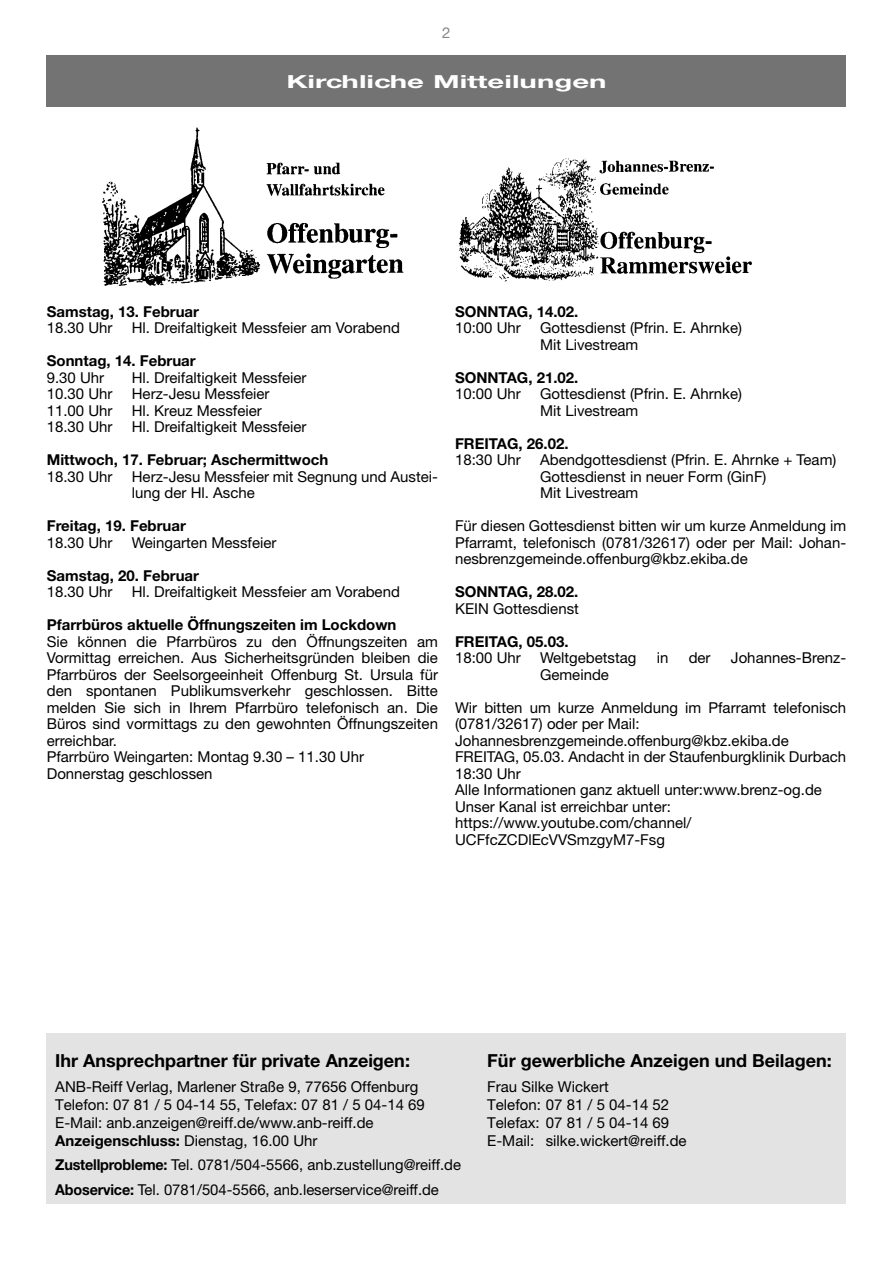
<style>
.page{position:relative;width:893px;height:1263px;background:#fff}
.page>*{position:absolute;margin:0;border:0;box-sizing:border-box;transform-origin:0 0}
.t1{font:700 18px "Helvetica Neue LT Std";color:#000}
.t2{font:700 18px "Helvetica Neue CE";color:#fff;scale:1.63 1}
.t3{font:15px/16.5px "Helvetica Neue LT Std";color:#000}
.t4{font:700 15px "Helvetica Neue LT Std";color:#000}
.t5{font:15px "Helvetica Neue LT Std";color:#878787}
.s1{font-weight:700}
</style>
<div class="page">
<div style="left:47px;top:55px;width:799px;height:51px;background:#737373"></div>
<img style="left:102px;top:127px;width:302px;height:159px">
<img style="left:458px;top:158px;width:294px;height:124px">
<div style="left:47px;top:1033px;width:799px;height:170px;background:#e3e3e3"></div>
<p class="t5" style="left:442px;top:24px;width:10px">2</p>
<p class="t2" style="left:286px;top:70px;width:198px">Kirchliche Mitteilungen</p>
<p class="t4" style="left:47px;top:302px;width:154px">Samstag, 13. Februar</p>
<p class="t3" style="left:47px;top:320px;width:67px">18.30 Uhr</p>
<p class="t3" style="left:132px;top:320px;width:270px">Hl. Dreifaltigkeit Messfeier am Vorabend</p>
<p class="t4" style="left:47px;top:352px;width:150px">Sonntag, 14. Februar</p>
<p class="t3" style="left:47px;top:369px;width:59px">9.30 Uhr</p>
<p class="t3" style="left:132px;top:369px;width:176px">Hl. Dreifaltigkeit Messfeier</p>
<p class="t3" style="left:47px;top:386px;width:67px">10.30 Uhr</p>
<p class="t3" style="left:132px;top:386px;width:139px">Herz-Jesu Messfeier</p>
<p class="t3" style="left:47px;top:402px;width:67px">11.00 Uhr</p>
<p class="t3" style="left:132px;top:402px;width:131px">Hl. Kreuz Messfeier</p>
<p class="t3" style="left:47px;top:419px;width:67px">18.30 Uhr</p>
<p class="t3" style="left:132px;top:419px;width:176px">Hl. Dreifaltigkeit Messfeier</p>
<p class="t4" style="left:47px;top:451px;width:283px">Mittwoch, 17. Februar; Aschermittwoch</p>
<p class="t3" style="left:47px;top:468px;width:67px">18.30 Uhr</p>
<p class="t3" style="left:132px;top:468px;width:308px">Herz-Jesu Messfeier mit Segnung und Austei&shy;lung der Hl. Asche</p>
<p class="t4" style="left:47px;top:517px;width:141px">Freitag, 19. Februar</p>
<p class="t3" style="left:47px;top:534px;width:67px">18.30 Uhr</p>
<p class="t3" style="left:132px;top:534px;width:146px">Weingarten Messfeier</p>
<p class="t4" style="left:47px;top:566px;width:154px">Samstag, 20. Februar</p>
<p class="t3" style="left:47px;top:584px;width:67px">18.30 Uhr</p>
<p class="t3" style="left:132px;top:584px;width:270px">Hl. Dreifaltigkeit Messfeier am Vorabend</p>
<p class="t4" style="left:47px;top:616px;width:351px">Pfarrbüros aktuelle Öffnungszeiten im Lockdown</p>
<p class="t3" style="left:47px;top:633px;width:393px">Sie können die Pfarrbüros zu den Öffnungszeiten am Vormittag erreichen. Aus Sicherheitsgründen bleiben die Pfarrbüros der Seelsorgeeinheit Offenburg St. Ursula für den spontanen Publikumsverkehr geschlossen. Bitte melden Sie sich in Ihrem Pfarrbüro telefonisch an. Die Büros sind vormittags zu den gewohnten Öffnungszeiten erreichbar.<br>Pfarrbüro Weingarten: Montag 9.30 – 11.30 Uhr Donnerstag geschlossen</p>
<p class="t4" style="left:455px;top:302px;width:125px">SONNTAG, 14.02.</p>
<p class="t3" style="left:455px;top:320px;width:67px">10:00 Uhr</p>
<p class="t3" style="left:540px;top:320px;width:203px">Gottesdienst (Pfrin. E. Ahrnke)<br>Mit Livestream</p>
<p class="t4" style="left:455px;top:368px;width:125px">SONNTAG, 21.02.</p>
<p class="t3" style="left:455px;top:386px;width:67px">10:00 Uhr</p>
<p class="t3" style="left:540px;top:386px;width:203px">Gottesdienst (Pfrin. E. Ahrnke)<br>Mit Livestream</p>
<p class="t4" style="left:455px;top:434px;width:115px">FREITAG, 26.02.</p>
<p class="t3" style="left:455px;top:452px;width:67px">18:30 Uhr</p>
<p class="t3" style="left:540px;top:452px;width:298px">Abendgottesdienst (Pfrin. E. Ahrnke + Team)<br>Gottesdienst in neuer Form (GinF)<br>Mit Livestream</p>
<p class="t3" style="left:455px;top:518px;width:393px;text-align:justify">Für diesen Gottesdienst bitten wir um kurze Anmeldung im Pfarramt, telefonisch (0781/32617) oder per Mail: Johan&shy;nesbrenzgemeinde.offenburg@kbz.ekiba.de</p>
<p class="t4" style="left:455px;top:583px;width:125px">SONNTAG, 28.02.</p>
<p class="t3" style="left:455px;top:600px;width:125px">KEIN Gottesdienst</p>
<p class="t4" style="left:455px;top:632px;width:115px">FREITAG, 05.03.</p>
<p class="t3" style="left:455px;top:650px;width:67px">18:00 Uhr</p>
<p class="t3" style="left:540px;top:650px;width:98px">Weltgebetstag</p>
<p class="t3" style="left:657px;top:650px;width:13px">in</p>
<p class="t3" style="left:689px;top:650px;width:23px">der</p>
<p class="t3" style="left:731px;top:650px;width:117px">Johannes-Brenz-</p>
<p class="t3" style="left:540px;top:666px;width:70px">Gemeinde</p>
<p class="t3" style="left:455px;top:699px;width:393px">Wir bitten um kurze Anmeldung im Pfarramt telefonisch (0781/32617) oder per Mail:<br>Johannesbrenzgemeinde.offenburg@kbz.ekiba.de FREITAG, 05.03. Andacht in der Staufenburgklinik Durbach 18:30 Uhr<br>Alle Informationen ganz aktuell unter:www.brenz-og.de Unser Kanal ist erreichbar unter: https://www.youtube.com/channel/ UCFfcZCDlEcVVSmzgyM7-Fsg</p>
<p class="t1" style="left:55px;top:1050px;width:356px">Ihr Ansprechpartner für private Anzeigen:</p>
<p class="t1" style="left:487px;top:1050px;width:346px">Für gewerbliche Anzeigen und Beilagen:</p>
<p class="t3" style="left:55px;top:1078px;width:365px">ANB-Reiff Verlag, Marlener Straße 9, 77656 Offenburg</p>
<p class="t3" style="left:487px;top:1078px;width:123px">Frau Silke Wickert</p>
<p class="t3" style="left:55px;top:1096px;width:371px">Telefon: 07 81 / 5 04-14 55, Telefax: 07 81 / 5 04-14 69</p>
<p class="t3" style="left:487px;top:1096px;width:183px">Telefon: 07 81 / 5 04-14 52</p>
<p class="t3" style="left:55px;top:1114px;width:320px">E-Mail: anb.anzeigen@reiff.de/www.anb-reiff.de</p>
<p class="t3" style="left:487px;top:1114px;width:183px">Telefax: 07 81 / 5 04-14 69</p>
<p class="t3" style="left:55px;top:1132px;width:264px"><span class="s1">Anzeigenschluss:</span> Dienstag, 16.00 Uhr</p>
<p class="t3" style="left:487px;top:1132px;width:201px">E-Mail: silke.wickert@reiff.de</p>
<p class="t3" style="left:55px;top:1152px;width:407px;line-height:24.5px"><span class="s1">Zustellprobleme:</span> Tel. 0781/504-5566, anb.zustellung@reiff.de<br><span class="s1">Aboservice:</span> Tel. 0781/504-5566, anb.leserservice@reiff.de</p>
</div>
